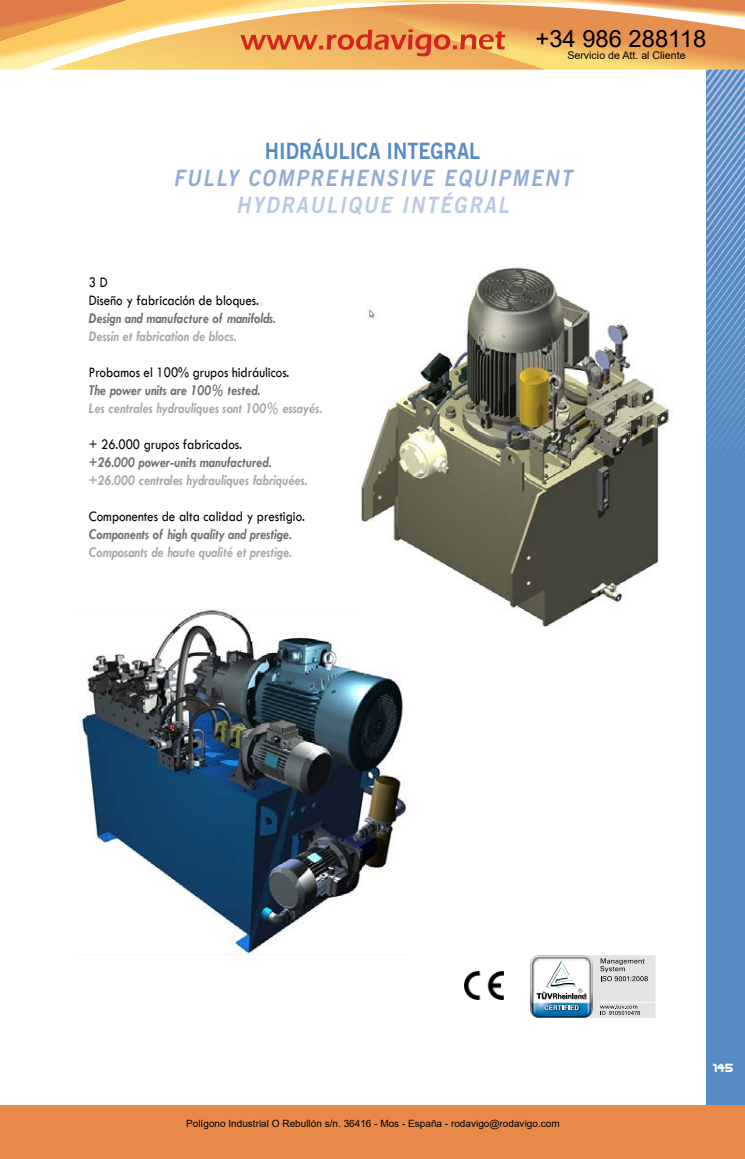
<style>
.page{position:relative;width:745px;height:1159px;background:#fff}
.page>*{position:absolute;margin:0;border:0;box-sizing:border-box;transform-origin:0 0}
.t1{font:23.75px "Arial";color:#000}
.t2{font:italic 22.5px "Trade Gothic LT Std Bd 2";color:#90acd5;scale:.88 1}
.t3{font:italic 22.5px "Trade Gothic LT Std Bd 2";color:#bac9e4;scale:.88 1}
.t4{font:22.5px "Trade Gothic LT Std Bd 2";color:#568bc4;scale:.88 1}
.t5{font:italic 700 15px "Tw Cen";color:#a7a8aa;scale:.87 1}
.t6{font:italic 700 15px "Tw Cen";color:#707172;scale:.87 1}
.t7{font:15px/18px "Tw Cen";color:#000;scale:.87 1}
.t8{font:12.62px "Terminator Two";color:#fff}
.t9{font:10.62px "Arial";color:#000}
.t10{font:10px "Arial";color:#000}
</style>
<div class="page">
<div style="left:706px;top:54px;width:38px;height:1052px;background:#568bc4"></div>
<img style="left:79px;top:609px;width:329px;height:345px">
<img style="left:358px;top:478px;width:301px;height:149px">
<img style="left:464px;top:972px;width:39px;height:27px">
<svg style="left:530px;top:955px;width:126px;height:63px"></svg>
<div style="left:0;top:1105px;width:744px;height:54px;background:#e88949"></div>
<svg style="left:0;top:0;width:745px;height:478px"></svg>
<h1 class="t1" style="left:535px;top:22px;width:172px">+34 986 288118</h1>
<p class="t9" style="left:567px;top:48px;width:120px">Servicio de Att. al Cliente</p>
<h2 class="t4" style="left:265px;top:137px;width:246px">HIDRÁULICA INTEGRAL</h2>
<h2 class="t2" style="left:173px;top:164px;width:459px">FULLY COMPREHENSIVE EQUIPMENT</h2>
<h2 class="t3" style="left:236px;top:191px;width:317px">HYDRAULIQUE INTÉGRAL</h2>
<p class="t7" style="left:89px;top:273px;width:197px">3 D<br>Diseño y fabricación de bloques.</p>
<p class="t6" style="left:89px;top:309px;width:216px">Design and manufacture of manifolds.</p>
<p class="t5" style="left:89px;top:327px;width:171px">Dessin et fabrication de blocs.</p>
<p class="t7" style="left:89px;top:363px;width:232px">Probamos el 100% grupos hidráulicos.</p>
<p class="t6" style="left:89px;top:381px;width:198px">The power units are 100% tested.</p>
<p class="t5" style="left:89px;top:399px;width:269px">Les centrales hydrauliques sont 100% essayés.</p>
<p class="t7" style="left:89px;top:435px;width:177px">+ 26.000 grupos fabricados.</p>
<p class="t6" style="left:89px;top:453px;width:211px">+26.000 power-units manufactured.</p>
<p class="t5" style="left:89px;top:471px;width:253px">+26.000 centrales hydrauliques fabriquées.</p>
<p class="t7" style="left:89px;top:507px;width:250px">Componentes de alta calidad y prestigio.</p>
<p class="t6" style="left:89px;top:525px;width:235px">Components of high quality and prestige.</p>
<p class="t5" style="left:89px;top:543px;width:235px">Composants de haute qualité et prestige.</p>
<p class="t10" style="left:186px;top:1117px;width:375px">Polígono Industrial O Rebullón s/n. 36416 - Mos - España - rodavigo@rodavigo.com</p>
<p class="t8" style="left:712px;top:1061px;width:22px">145</p>
</div>
